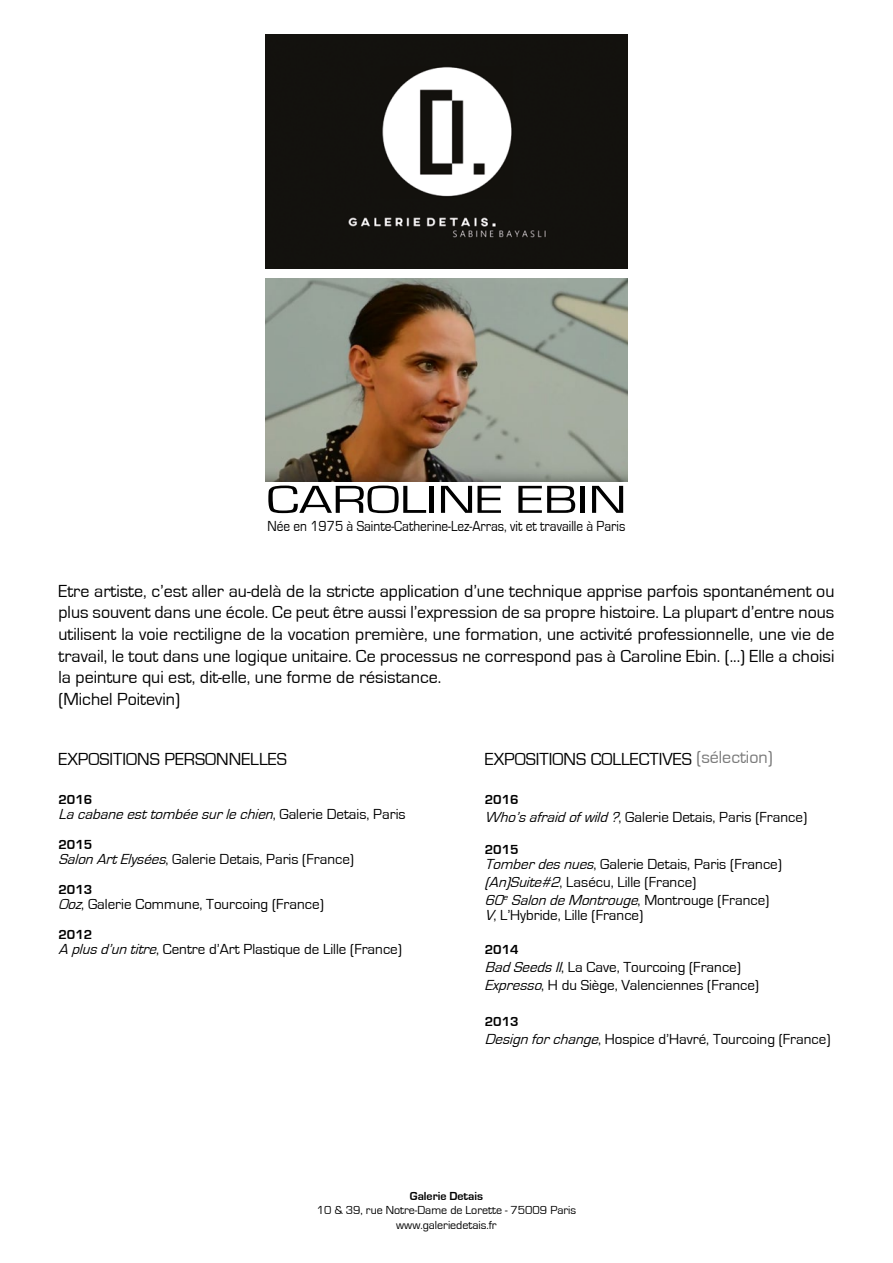
<style>
.page{position:relative;width:893px;height:1263px;background:#fff}
.page>*{position:absolute;margin:0;border:0;box-sizing:border-box;transform-origin:0 0}
.t1{font:40.5px "Eurostile";color:#000;scale:1.35 1}
.t2{font:18px/21.6px "Eurostile";color:#000}
.t3{font:15px/18px "Eurostile";color:#000}
.t4{font:15px "Eurostile";color:#000;scale:.89 1}
.t5{font:italic 15px "Eurostile";color:#000}
.t6{font:700 13.5px "Eurostile";color:#000}
.t7{font:12px/14.4px "Eurostile";color:#000;text-align:center}
.t8{font:700 12px "Eurostile";color:#000}
.s1{font-style:normal}
.s2{font-style:italic}
.s3{color:#797979}
</style>
<div class="page">
<img style="left:266px;top:34px;width:361px;height:234px">
<img style="left:266px;top:279px;width:361px;height:203px">
<h1 class="t1" style="left:266px;top:478px;width:268px">CAROLINE EBIN</h1>
<p class="t4" style="left:267px;top:518px;width:404px">Née en 1975 à Sainte-Catherine-Lez-Arras, vit et travaille à Paris</p>
<p class="t2" style="left:58px;top:580px;width:777px">Etre artiste, c’est aller au-delà de la stricte application d’une technique apprise parfois spontanément ou plus souvent dans une école. Ce peut être aussi l’expression de sa propre histoire. La plupart d’entre nous utilisent la voie rectiligne de la vocation première, une formation, une activité professionnelle, une vie de travail, le tout dans une logique unitaire. Ce processus ne correspond pas à Caroline Ebin. (...) Elle a choisi la peinture qui est, dit-elle, une forme de résistance.<br>(Michel Poitevin)</p>
<p class="t2" style="left:58px;top:748px;width:230px">EXPOSITIONS PERSONNELLES</p>
<p class="t6" style="left:58px;top:792px;width:35px">2016</p>
<p class="t5" style="left:58px;top:806px;width:349px">Lacabaneesttombéesurlechien<span class="s1">, G a l e r i e D e t a i s , P a r i s</span></p>
<p class="t6" style="left:58px;top:837px;width:35px">2015</p>
<p class="t3" style="left:58px;top:851px;width:297px"><span class="s2">SalonArtElysées</span>, Galerie Detais, Paris (France)</p>
<p class="t6" style="left:58px;top:882px;width:35px">2013</p>
<p class="t3" style="left:58px;top:896px;width:267px"><span class="s2">Ooz</span>, Galerie Commune, Tourcoing (France)</p>
<p class="t6" style="left:58px;top:927px;width:35px">2012</p>
<p class="t3" style="left:58px;top:941px;width:345px"><span class="s2">A plusd’untitre</span>, Centre d’Art Plastique de Lille (France)</p>
<p class="t2" style="left:485px;top:748px;width:289px">EXPOSITIONS COLLECTIVES <span class="s3">(sélection)</span></p>
<p class="t6" style="left:485px;top:792px;width:35px">2016</p>
<p class="t3" style="left:485px;top:809px;width:324px"><span class="s2">Who’safraidofwild?</span>, Galerie Detais, Paris (France)</p>
<p class="t6" style="left:485px;top:842px;width:35px">2015</p>
<p class="t3" style="left:485px;top:855px;width:299px"><span class="s2">Tomberdesnues</span>, Galerie Detais, Paris (France) <span class="s2">(An)Suite#2</span>, Lasécu, Lille (France)<br><span class="s2">60</span><sup>e</sup> <span class="s2">SalondeMontrouge</span>, M o n t r o u g e ( F r a n c e )</p>
<p class="t3" style="left:485px;top:906px;width:160px"><span class="s2">V</span>, L’Hybride, Lille (France)</p>
<p class="t6" style="left:485px;top:942px;width:35px">2014</p>
<p class="t3" style="left:485px;top:958px;width:276px"><span class="s2">BadSeedsII</span>, La Cave, Tourcoing (France)<br><span class="s2">Expresso</span>, H du Siège, Valenciennes (France)</p>
<p class="t6" style="left:485px;top:1014px;width:35px">2013</p>
<p class="t3" style="left:485px;top:1030px;width:347px"><span class="s2">Designforchange</span>, Hospice d’Havré, Tourcoing (France)</p>
<p class="t8" style="left:410px;top:1189px;width:75px">Galerie Detais</p>
<p class="t7" style="left:317px;top:1203px;width:261px">10 &amp; 39, rue Notre-Dame de Lorette - 75009 Paris www.galeriedetais.fr</p>
</div>
